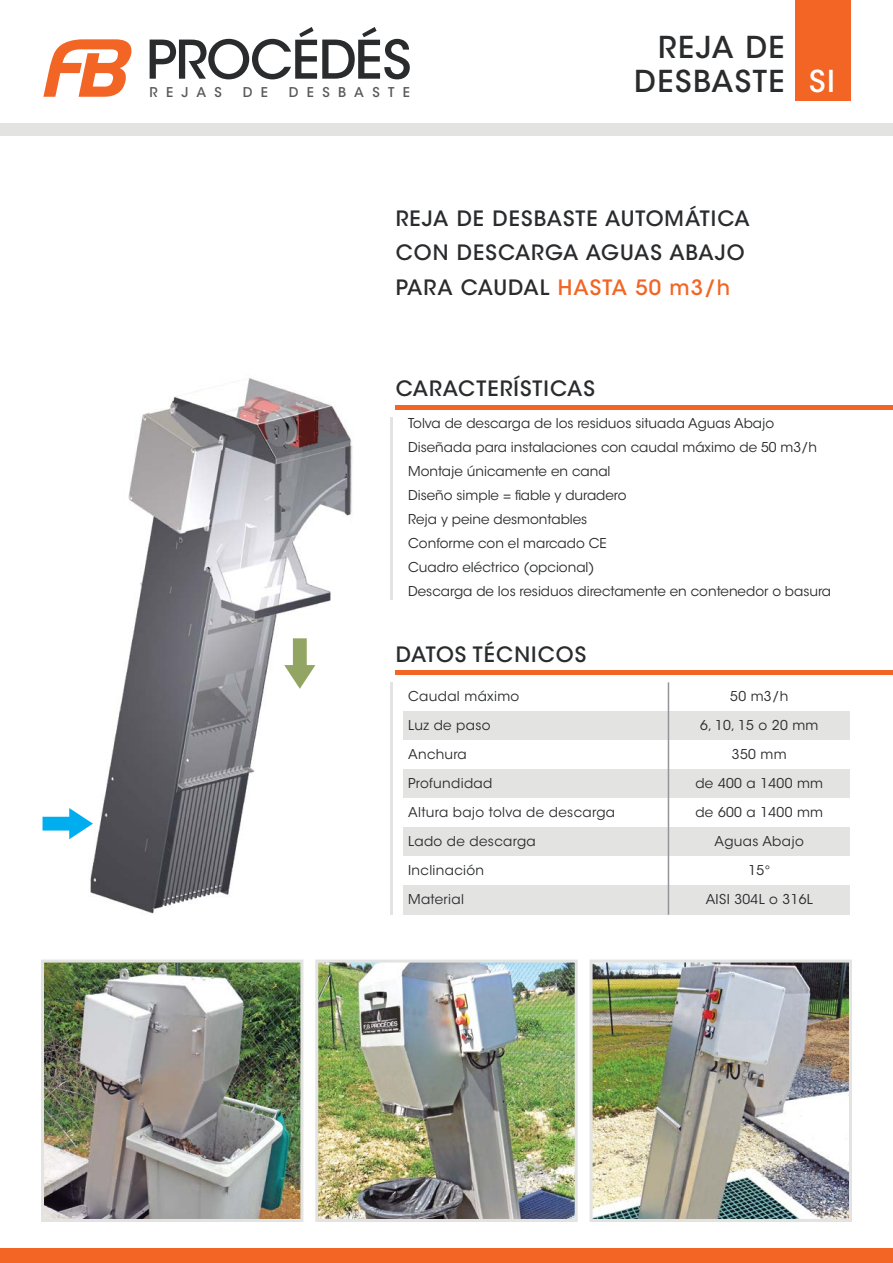
<style>
.page{position:relative;width:893px;height:1263px;background:#fff}
.page>*{position:absolute;margin:0;border:0;box-sizing:border-box;transform-origin:0 0}
.t1{font:500 30px/34.5px "ITC Avant Garde Std";letter-spacing:.05em;color:#292b2d}
.t2{font:500 21px/34.5px "ITC Avant Garde Std";letter-spacing:.05em;color:#292b2d}
.t3{font:13.5px/24px "ITC Avant Garde Std";color:#292b2d}
.t4{font:13.5px/29.1px "ITC Avant Garde Std";letter-spacing:.025em;color:#292b2d}
.t5{font:500 13.35px "ITC Avant Garde Std";letter-spacing:.625em;color:#58595b}
.s1{color:#fff}
.s2{color:#f26524}
</style>
<div class="page">
<div style="left:0;top:123px;width:893px;height:13px;background:#e3e3e2"></div>
<div style="left:0;top:1248px;width:893px;height:15px;background:#f26524"></div>
<hr style="left:396px;top:405px;width:497px;height:4px;background:#f26524">
<hr style="left:390px;top:417px;width:2px;height:183px;background:#e3e3e2">
<hr style="left:396px;top:671px;width:497px;height:4px;background:#f26524">
<div style="left:668px;top:711px;width:182px;height:29px;background:#e3e3e2"></div>
<div style="left:668px;top:769px;width:182px;height:29px;background:#e3e3e2"></div>
<div style="left:668px;top:828px;width:182px;height:29px;background:#e3e3e2"></div>
<div style="left:403px;top:711px;width:265px;height:29px;background:#e3e3e2"></div>
<div style="left:403px;top:769px;width:265px;height:29px;background:#e3e3e2"></div>
<div style="left:403px;top:828px;width:265px;height:29px;background:#e3e3e2"></div>
<div style="left:403px;top:886px;width:265px;height:29px;background:#e3e3e2"></div>
<div style="left:668px;top:886px;width:182px;height:29px;background:#e3e3e2"></div>
<hr style="left:668px;top:682px;width:1px;height:233px;background:#939598">
<hr style="left:390px;top:682px;width:2px;height:233px;background:#e3e3e2">
<img style="left:90px;top:378px;width:263px;height:536px">
<svg style="left:284px;top:638px;width:31px;height:51px"></svg>
<svg style="left:43px;top:808px;width:50px;height:31px"></svg>
<img style="left:45px;top:963px;width:254px;height:255px">
<div style="left:41px;top:959px;width:262px;height:263px;border:3px solid #e3e3e2"></div>
<img style="left:319px;top:963px;width:255px;height:255px">
<div style="left:315px;top:959px;width:263px;height:263px;border:3px solid #e3e3e2"></div>
<img style="left:594px;top:963px;width:254px;height:255px">
<div style="left:590px;top:959px;width:262px;height:263px;border:3px solid #e3e3e2"></div>
<svg style="left:150px;top:27px;width:260px;height:52px"></svg>
<svg style="left:43px;top:39px;width:89px;height:58px"></svg>
<div style="left:795px;top:0;width:56px;height:100px;background:#f26524"></div>
<p class="t5" style="left:149px;top:84px;width:74px">REJAS</p>
<p class="t5" style="left:243px;top:84px;width:27px">D E</p>
<p class="t5" style="left:289px;top:84px;width:123px">DESBASTE</p>
<h1 class="t1" style="left:634px;top:30px;width:202px;text-indent:24px">REJA DE<br>DESBASTE <span class="s1">SI</span></h1>
<h2 class="t2" style="left:396px;top:201px;width:355px">REJA DE DESBASTE AUTOMÁTICA<br>CON DESCARGA AGUAS ABAJO<br>PARA CAUDAL <span class="s2">HASTA 50 m3/h</span></h2>
<h2 class="t2" style="left:396px;top:371px;width:201px">CARACTERÍSTICAS</h2>
<p class="t3" style="left:408px;top:411px;width:424px">Tolva de descarga de los residuos situada Aguas Abajo Diseñada para instalaciones con caudal máximo de 50 m3/h Montaje únicamente en canal<br>Diseño simple = fiable y duradero<br>Reja y peine desmontables<br>Conforme con el marcado CE<br>Cuadro eléctrico (opcional)<br>Descarga de los residuos directamente en contenedor o basura</p>
<h2 class="t2" style="left:396px;top:637px;width:192px">DATOS TÉCNICOS</h2>
<p class="t4" style="left:408px;top:681px;width:209px">Caudal máximo<br>Luz de paso<br>Anchura<br>Profundidad<br>Altura bajo tolva de descarga<br>Lado de descarga<br>Inclinación<br>Material</p>
<p class="t4" style="left:695px;top:681px;width:129px;text-align:center">50 m3/h<br>6, 10, 15 o 20 mm<br>350 mm<br>de 400 a 1400 mm de 600 a 1400 mm<br>Aguas Abajo<br>15°<br>AISI 304L o 316L</p>
</div>
